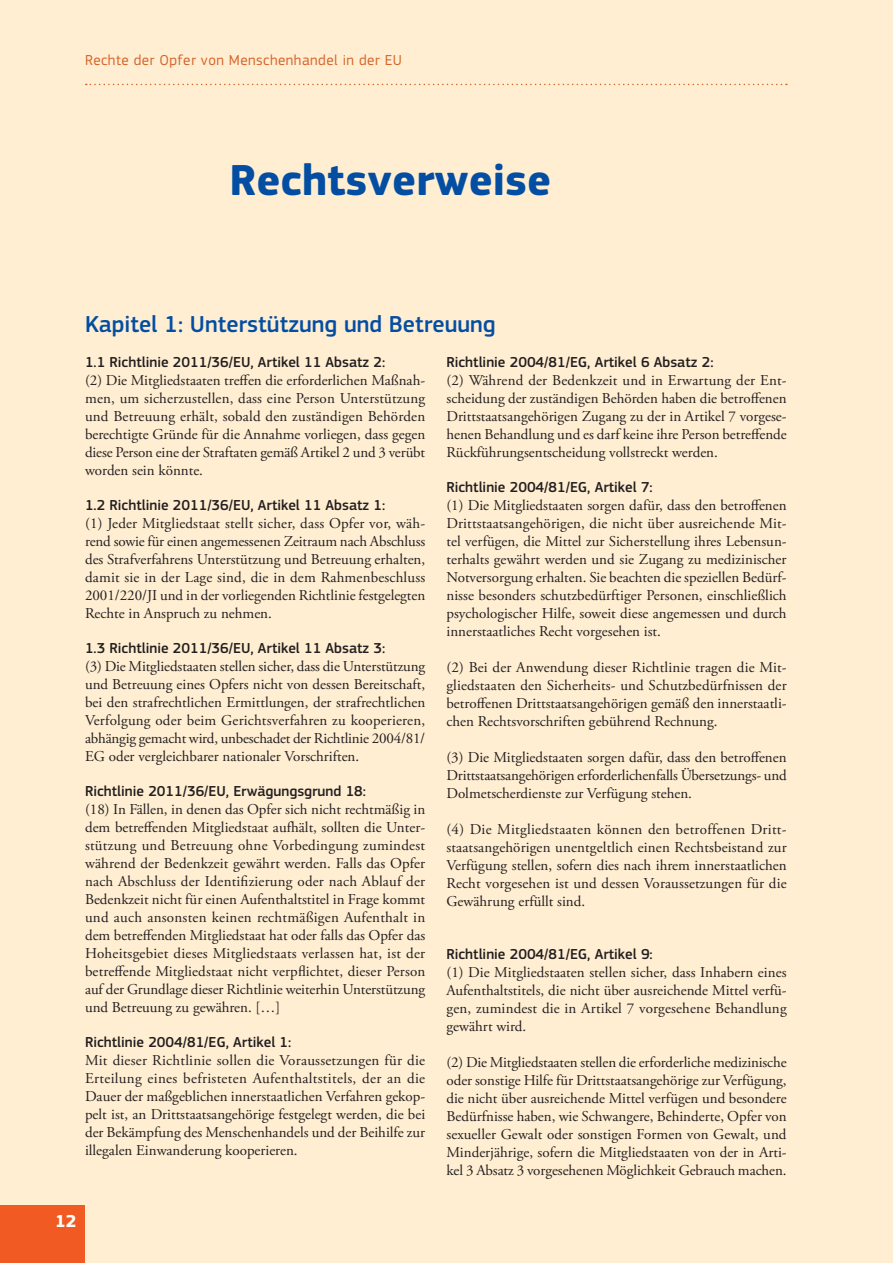
<style>
.page{position:relative;width:893px;height:1263px;background:#ffeed2}
.page>*{position:absolute;margin:0;border:0;box-sizing:border-box;transform-origin:0 0}
.t1{font:700 45px "EC Square Sans Pro";color:#034ea2}
.t2{font:500 24px "EC Square Sans Pro";color:#034ea2}
.t3{font:700 18px "EC Square Sans Pro";color:#fff}
.t4{font:15px/18px "Adobe Garamond Pro";color:#231f20;text-align:justify}
.t5{font:500 15px "EC Square Sans Pro";color:#231f20}
.t6{font:15px "EC Square Sans Pro";letter-spacing:.03em;color:#d6642a}
</style>
<div class="page">
<svg style="left:86px;top:84px;width:701px;height:1px"></svg>
<div style="left:0;top:1205px;width:85px;height:58px;background:#f15a22"></div>
<p class="t6" style="left:85px;top:54px;width:318px">Rechte der Opfer von Menschenhandel in der EU</p>
<h1 class="t1" style="left:230px;top:163px;width:323px">Rechtsverweise</h1>
<h2 class="t2" style="left:85px;top:315px;width:412px">Kapitel 1: Unterstützung und Betreuung</h2>
<p class="t5" style="left:85px;top:356px;width:302px">1.1 Richtlinie 2011/36/EU, Artikel 11 Absatz 2:</p>
<p class="t4" style="left:85px;top:372px;width:342px">(2) Die Mitgliedstaaten treffen die erforderlichen Maßnah&shy;men, um sicherzustellen, dass eine Person Unterstützung und Betreuung erhält, sobald den zuständigen Behörden berechtigte Gründe für die Annahme vorliegen, dass gegen diese Person eine der Straftaten gemäß Artikel 2 und 3 verübt worden sein könnte.</p>
<p class="t5" style="left:85px;top:499px;width:302px">1.2 Richtlinie 2011/36/EU, Artikel 11 Absatz 1:</p>
<p class="t4" style="left:85px;top:515px;width:342px">(1) Jeder Mitgliedstaat stellt sicher, dass Opfer vor, wäh&shy;rend sowie für einen angemessenen Zeitraum nach Abschluss des Strafverfahrens Unterstützung und Betreuung erhalten, damit sie in der Lage sind, die in dem Rahmenbeschluss 2001/220/JI und in der vorliegenden Richtlinie festgelegten Rechte in Anspruch zu nehmen.</p>
<p class="t5" style="left:85px;top:642px;width:302px">1.3 Richtlinie 2011/36/EU, Artikel 11 Absatz 3:</p>
<p class="t4" style="left:85px;top:658px;width:342px">(3) Die Mitgliedstaaten stellen sicher, dass die Unterstützung und Betreuung eines Opfers nicht von dessen Bereitschaft, bei den strafrechtlichen Ermittlungen, der strafrechtlichen Verfolgung oder beim Gerichtsverfahren zu kooperieren, abhängig gemacht wird, unbeschadet der Richtlinie 2004/81/ EG oder vergleichbarer nationaler Vorschriften.</p>
<p class="t5" style="left:85px;top:785px;width:283px">Richtlinie 2011/36/EU, Erwägungsgrund 18:</p>
<p class="t4" style="left:85px;top:801px;width:342px">(18) In Fällen, in denen das Opfer sich nicht rechtmäßig in dem betreffenden Mitgliedstaat aufhält, sollten die Unter&shy;stützung und Betreuung ohne Vorbedingung zumindest während der Bedenkzeit gewährt werden. Falls das Opfer nach Abschluss der Identifizierung oder nach Ablauf der Bedenkzeit nicht für einen Aufenthaltstitel in Frage kommt und auch ansonsten keinen rechtmäßigen Aufenthalt in dem betreffenden Mitgliedstaat hat oder falls das Opfer das Hoheitsgebiet dieses Mitgliedstaats verlassen hat, ist der betreffende Mitgliedstaat nicht verpflichtet, dieser Person auf der Grundlage dieser Richtlinie weiterhin Unterstützung und Betreuung zu gewähren. […]</p>
<p class="t5" style="left:85px;top:1036px;width:208px">Richtlinie 2004/81/EG, Artikel 1:</p>
<p class="t4" style="left:85px;top:1052px;width:342px">Mit dieser Richtlinie sollen die Voraussetzungen für die Erteilung eines befristeten Aufenthaltstitels, der an die Dauer der maßgeblichen innerstaatlichen Verfahren gekop&shy;pelt ist, an Drittstaatsangehörige festgelegt werden, die bei der Bekämpfung des Menschenhandels und der Beihilfe zur illegalen Einwanderung kooperieren.</p>
<p class="t5" style="left:446px;top:356px;width:269px">Richtlinie 2004/81/EG, Artikel 6 Absatz 2:</p>
<p class="t4" style="left:446px;top:372px;width:342px">(2) Während der Bedenkzeit und in Erwartung der Ent&shy;scheidung der zuständigen Behörden haben die betroffenen Drittstaatsangehörigen Zugang zu der in Artikel 7 vorgese&shy;henen Behandlung und es darf keine ihre Person betreffende Rückführungsentscheidung vollstreckt werden.</p>
<p class="t5" style="left:446px;top:481px;width:208px">Richtlinie 2004/81/EG, Artikel 7:</p>
<p class="t4" style="left:446px;top:497px;width:342px">(1) Die Mitgliedstaaten sorgen dafür, dass den betroffenen Drittstaatsangehörigen, die nicht über ausreichende Mit&shy;tel verfügen, die Mittel zur Sicherstellung ihres Lebensun&shy;terhalts gewährt werden und sie Zugang zu medizinischer Notversorgung erhalten. Sie beachten die speziellen Bedürf&shy;nisse besonders schutzbedürftiger Personen, einschließlich psychologischer Hilfe, soweit diese angemessen und durch innerstaatliches Recht vorgesehen ist.</p>
<p class="t4" style="left:446px;top:659px;width:342px">(2) Bei der Anwendung dieser Richtlinie tragen die Mit&shy;gliedstaaten den Sicherheits- und Schutzbedürfnissen der betroffenen Drittstaatsangehörigen gemäß den innerstaatli&shy;chen Rechtsvorschriften gebührend Rechnung.</p>
<p class="t4" style="left:446px;top:749px;width:342px">(3) Die Mitgliedstaaten sorgen dafür, dass den betroffenen Drittstaatsangehörigen erforderlichenfalls Übersetzungs- und Dolmetscherdienste zur Verfügung stehen.</p>
<p class="t4" style="left:446px;top:821px;width:342px">(4) Die Mitgliedstaaten können den betroffenen Dritt&shy;staatsangehörigen unentgeltlich einen Rechtsbeistand zur Verfügung stellen, sofern dies nach ihrem innerstaatlichen Recht vorgesehen ist und dessen Voraussetzungen für die Gewährung erfüllt sind.</p>
<p class="t5" style="left:446px;top:948px;width:208px">Richtlinie 2004/81/EG, Artikel 9:</p>
<p class="t4" style="left:446px;top:964px;width:342px">(1) Die Mitgliedstaaten stellen sicher, dass Inhabern eines Aufenthaltstitels, die nicht über ausreichende Mittel verfü&shy;gen, zumindest die in Artikel 7 vorgesehene Behandlung gewährt wird.</p>
<p class="t4" style="left:446px;top:1054px;width:342px">(2) Die Mitgliedstaaten stellen die erforderliche medizinische oder sonstige Hilfe für Drittstaatsangehörige zur Verfügung, die nicht über ausreichende Mittel verfügen und besondere Bedürfnisse haben, wie Schwangere, Behinderte, Opfer von sexueller Gewalt oder sonstigen Formen von Gewalt, und Minderjährige, sofern die Mitgliedstaaten von der in Arti&shy;kel 3 Absatz 3 vorgesehenen Möglichkeit Gebrauch machen.</p>
<p class="t3" style="left:55px;top:1215px;width:23px">12</p>
</div>
